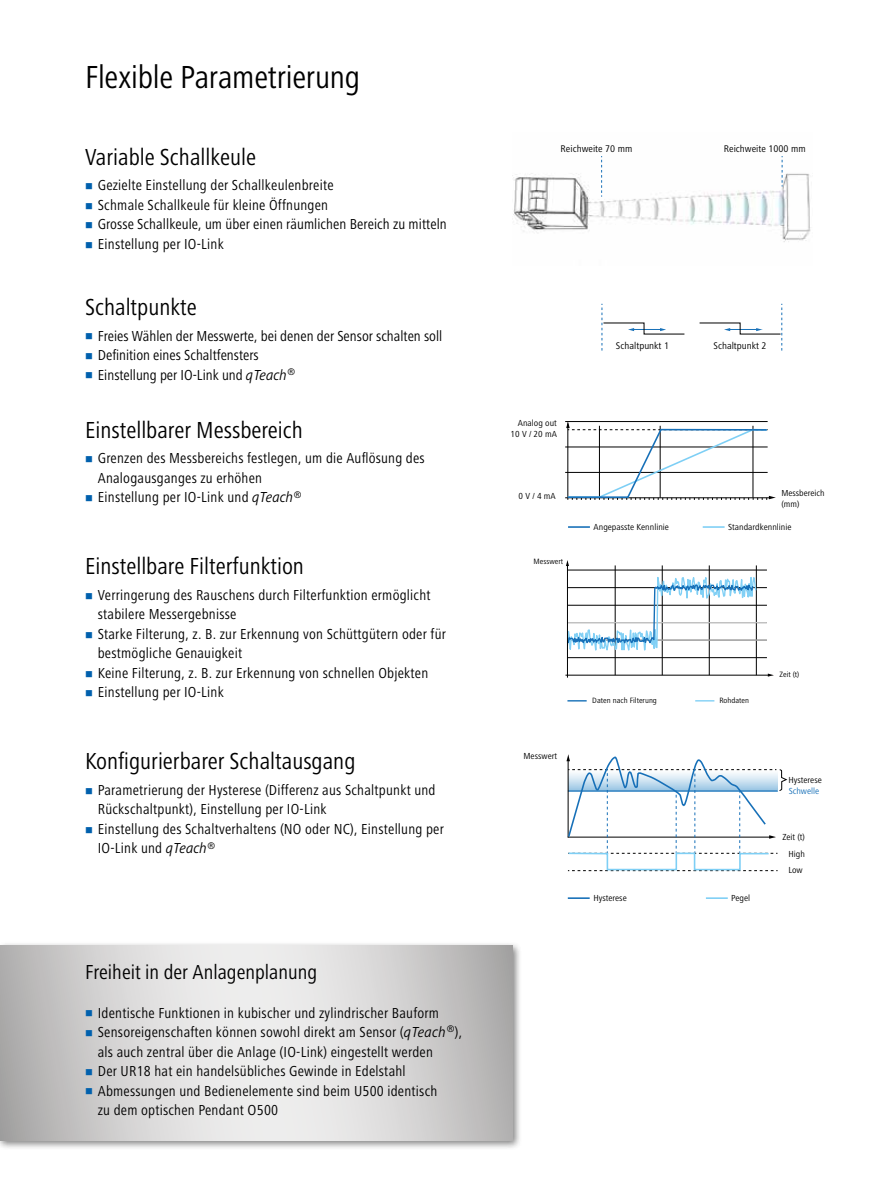
<style>
.page{position:relative;width:893px;height:1188px;background:#fff}
.page>*{position:absolute;margin:0;border:0;box-sizing:border-box;transform-origin:0 0}
.t1{font:condensed 33px "Frutiger Next LT";letter-spacing:-.01em;color:#000}
.t2{font:condensed 24px "Frutiger Next LT";color:#000}
.t3{font:condensed 21px "Frutiger Next LT";color:#000}
.t4{font:condensed 15px/19.5px "Frutiger Next LT";letter-spacing:.015em;color:#000}
.t5{font:condensed 10.05px "Frutiger Next LT";color:#000;scale:1.08 1}
.t6{font:condensed 9.15px/10.9px "Frutiger Next LT";color:#000;text-align:right;scale:1.08 1}
.t7{font:condensed 9.15px "Frutiger Next LT";color:#1770b8;scale:1.08 1}
.t8{font:condensed 9px/10.8px "Frutiger Next LT";color:#000;scale:1.08 1}
.t9{font:condensed 7.95px "Frutiger Next LT";color:#000;scale:1.08 1}
.s1{font-style:italic;font-stretch:normal}
</style>
<div class="page">
<div style="left:0;top:941px;width:523px;height:210px;background:#000;opacity:.5"></div>
<svg style="left:0;top:946px;width:512px;height:195px;background:#d4d3d3"></svg>
<img style="left:512px;top:156px;width:299px;height:86px">
<svg style="left:601px;top:156px;width:1px;height:41px"></svg>
<svg style="left:782px;top:156px;width:1px;height:30px"></svg>
<hr style="left:567px;top:587px;width:200px;height:1px;background:#000">
<hr style="left:567px;top:570px;width:200px;height:1px;background:#000">
<hr style="left:709px;top:565px;width:1px;height:110px;background:#000">
<hr style="left:756px;top:565px;width:1px;height:110px;background:#000">
<hr style="left:662px;top:565px;width:1px;height:110px;background:#000">
<hr style="left:615px;top:565px;width:1px;height:110px;background:#000">
<hr style="left:567px;top:657px;width:200px;height:1px;background:#000">
<hr style="left:567px;top:605px;width:200px;height:1px;background:#000">
<hr style="left:565px;top:675px;width:204px;height:1px;background:#000">
<hr style="left:567px;top:700px;width:20px;height:2px;background:#1770b8">
<svg style="left:695px;top:700px;width:19px;height:2px"></svg>
<svg style="left:768px;top:674px;width:6px;height:3px"></svg>
<hr style="left:567px;top:640px;width:200px;height:1px;background:#e3e3e3">
<hr style="left:567px;top:622px;width:200px;height:1px;background:#e3e3e3">
<svg style="left:566px;top:560px;width:191px;height:114px"></svg>
<hr style="left:567px;top:565px;width:1px;height:113px;background:#000">
<hr style="left:565px;top:421px;width:203px;height:1px;background:#000">
<hr style="left:565px;top:447px;width:203px;height:1px;background:#000">
<hr style="left:565px;top:498px;width:204px;height:1px;background:#000">
<hr style="left:565px;top:472px;width:203px;height:1px;background:#000">
<hr style="left:568px;top:526px;width:22px;height:2px;background:#1770b8">
<hr style="left:703px;top:526px;width:22px;height:2px;background:#7ecff5">
<svg style="left:566px;top:421px;width:209px;height:79px"></svg>
<hr style="left:568px;top:897px;width:22px;height:2px;background:#1770b8">
<hr style="left:706px;top:897px;width:22px;height:2px;background:#7ecff5">
<svg style="left:566px;top:755px;width:221px;height:116px"></svg>
<svg style="left:602px;top:304px;width:83px;height:47px"></svg>
<svg style="left:699px;top:304px;width:83px;height:47px"></svg>
<svg style="left:86px;top:1010px;width:6px;height:7px"></svg>
<svg style="left:86px;top:1030px;width:6px;height:6px"></svg>
<svg style="left:86px;top:1069px;width:6px;height:6px"></svg>
<svg style="left:86px;top:1088px;width:6px;height:7px"></svg>
<h1 class="t1" style="left:85px;top:58px;width:277px">Flexible Parametrierung</h1>
<h2 class="t2" style="left:85px;top:143px;width:173px">Variable Schallkeule</h2>
<p class="t4" style="left:98px;top:176px;width:351px">Gezielte Einstellung der Schallkeulenbreite<br>Schmale Schallkeule für kleine Öffnungen<br>Grosse Schallkeule, um über einen räumlichen Bereich zu mitteln Einstellung per IO-Link</p>
<h2 class="t2" style="left:85px;top:294px;width:113px">Schaltpunkte</h2>
<p class="t4" style="left:98px;top:326px;width:346px">Freies Wählen der Messwerte, bei denen der Sensor schalten soll<br>Definition eines Schaltfensters<br>Einstellung per IO-Link und <span class="s1">qTeach</span><sup>®</sup></p>
<h2 class="t2" style="left:85px;top:416px;width:219px">Einstellbarer Messbereich</h2>
<p class="t4" style="left:98px;top:449px;width:328px">Grenzen des Messbereichs festlegen, um die Auflösung des<br>Analogausganges zu erhöhen<br>Einstellung per IO-Link und <span class="s1">qTeach</span><sup>®</sup></p>
<h2 class="t2" style="left:85px;top:553px;width:221px">Einstellbare Filterfunktion</h2>
<p class="t4" style="left:98px;top:585px;width:350px">Verringerung des Rauschens durch Filterfunktion ermöglicht stabilere Messergebnisse<br>Starke Filterung, z. B. zur Erkennung von Schüttgütern oder für bestmögliche Genauigkeit<br>Keine Filterung, z. B. zur Erkennung von schnellen Objekten Einstellung per IO-Link</p>
<h2 class="t2" style="left:85px;top:748px;width:272px">Konfigurierbarer Schaltausgang</h2>
<p class="t4" style="left:98px;top:780px;width:348px">Parametrierung der Hysterese (Differenz aus Schaltpunkt und Rückschaltpunkt), Einstellung per IO-Link<br>Einstellung des Schaltverhaltens (NO oder NC), Einstellung per IO-Link und <span class="s1">qTeach</span><sup>®</sup></p>
<h3 class="t3" style="left:85px;top:960px;width:234px">Freiheit in der Anlagenplanung</h3>
<p class="t4" style="left:98px;top:1003px;width:366px">Identische Funktionen in kubischer und zylindrischer Bauform Sensoreigenschaften können sowohl direkt am Sensor (<span class="s1">qTeach</span><sup>®</sup>), als auch zentral über die Anlage (IO-Link) eingestellt werden<br>Der UR18 hat ein handelsübliches Gewinde in Edelstahl Abmessungen und Bedienelemente sind beim U500 identisch<br>zu dem optischen Pendant O500</p>
<p class="t5" style="left:561px;top:143px;width:68px">Reichweite 70 mm</p>
<p class="t5" style="left:724px;top:143px;width:77px">Reichweite 1000 mm</p>
<p class="t6" style="left:511px;top:418px;width:44px">Analog out<br>10 V / 20 mA</p>
<p class="t6" style="left:519px;top:490px;width:36px">0 V / 4 mA</p>
<p class="t9" style="left:534px;top:557px;width:29px">Messwert</p>
<p class="t5" style="left:616px;top:340px;width:51px">Schaltpunkt 1</p>
<p class="t5" style="left:713px;top:340px;width:51px">Schaltpunkt 2</p>
<p class="t8" style="left:781px;top:488px;width:41px">Messbereich (mm)</p>
<p class="t6" style="left:594px;top:521px;width:71px">Angepasste Kennlinie</p>
<p class="t6" style="left:728px;top:521px;width:60px">Standardkennlinie</p>
<p class="t6" style="left:523px;top:751px;width:33px">Messwert</p>
<p class="t9" style="left:592px;top:696px;width:61px">Daten nach Filterung</p>
<p class="t9" style="left:719px;top:696px;width:29px">Rohdaten</p>
<p class="t6" style="left:593px;top:892px;width:32px">Hysterese</p>
<p class="t6" style="left:731px;top:892px;width:19px">Pegel</p>
<p class="t9" style="left:779px;top:670px;width:20px">Zeit (t)</p>
<p class="t6" style="left:788px;top:774px;width:32px">Hysterese</p>
<p class="t7" style="left:789px;top:786px;width:30px">Schwelle</p>
<p class="t6" style="left:782px;top:831px;width:23px">Zeit (t)</p>
<p class="t6" style="left:788px;top:845px;width:17px;line-height:16.6px;text-align:left">High<br>Low</p>
</div>
